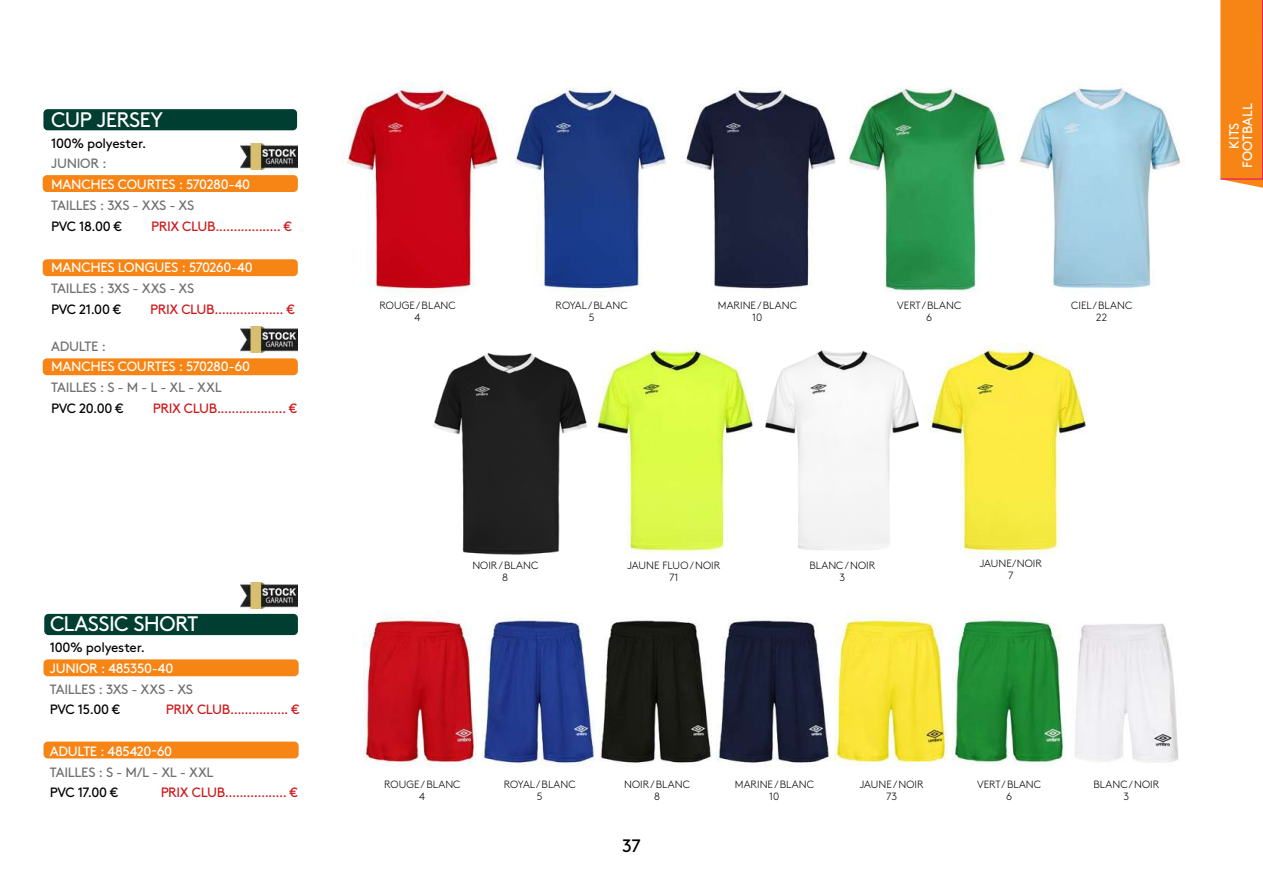
<style>
.page{position:relative;width:1263px;height:893px;background:#fff}
.page>*{position:absolute;margin:0;border:0;box-sizing:border-box;transform-origin:0 0}
.t1{font:21px "Brown";letter-spacing:-.03em;color:#fff}
.t2{font:18px "Brown";color:#000}
.t3{font:13.5px "Brown";letter-spacing:-.03em;color:#cd1719}
.t4{font:13.5px "Brown";letter-spacing:-.03em;color:#706f6f}
.t5{font:13.5px "Brown";letter-spacing:-.02em;color:#fff}
.t6{font:13.5px "Brown";letter-spacing:-.025em;color:#000}
.t7{font:13.5px/13.5px "Brown";letter-spacing:.005em;color:#fff;text-align:center}
.t8{font:300 10.5px/12px "Brown";letter-spacing:.005em;color:#000;text-align:center}
</style>
<div class="page">
<img style="left:849px;top:88px;width:157px;height:204px">
<div style="left:43px;top:109px;width:254px;height:21px;background:#003e31;border-radius:4px"></div>
<div style="left:43px;top:358px;width:255px;height:17px;background:#f78516;border-radius:4px"></div>
<div style="left:43px;top:259px;width:255px;height:17px;background:#f78516;border-radius:4px"></div>
<div style="left:43px;top:175px;width:255px;height:17px;background:#f78516;border-radius:4px"></div>
<div style="left:44px;top:614px;width:254px;height:21px;background:#003e31;border-radius:4px"></div>
<div style="left:44px;top:742px;width:255px;height:16px;background:#f78516;border-radius:4px"></div>
<div style="left:44px;top:659px;width:255px;height:17px;background:#f78516;border-radius:4px"></div>
<img style="left:240px;top:582px;width:58px;height:26px">
<img style="left:240px;top:144px;width:58px;height:25px">
<img style="left:240px;top:327px;width:58px;height:25px">
<img style="left:343px;top:83px;width:155px;height:212px">
<img style="left:516px;top:87px;width:151px;height:209px">
<img style="left:685px;top:87px;width:151px;height:204px">
<img style="left:433px;top:353px;width:154px;height:202px">
<img style="left:765px;top:350px;width:154px;height:200px">
<img style="left:593px;top:343px;width:160px;height:215px">
<img style="left:926px;top:343px;width:160px;height:215px">
<img style="left:1018px;top:84px;width:163px;height:204px">
<img style="left:363px;top:611px;width:113px;height:155px">
<img style="left:481px;top:617px;width:113px;height:150px">
<img style="left:600px;top:620px;width:112px;height:143px">
<img style="left:717px;top:620px;width:113px;height:147px">
<img style="left:834px;top:611px;width:113px;height:156px">
<img style="left:952px;top:618px;width:113px;height:148px">
<img style="left:1075px;top:623px;width:104px;height:139px">
<svg style="left:1220px;top:0;width:43px;height:188px;background:#f68620"></svg>
<h1 class="t1" style="left:51px;top:103px;width:113px">CUP JERSEY</h1>
<p class="t6" style="left:51px;top:133px;width:97px">100% polyester.</p>
<p class="t4" style="left:51px;top:153px;width:57px">JUNIOR :</p>
<p class="t5" style="left:51px;top:174px;width:200px">MANCHES COURTES : 570280-40</p>
<p class="t4" style="left:51px;top:195px;width:145px">TAILLES : 3XS - XXS - XS</p>
<p class="t6" style="left:51px;top:216px;width:72px">PVC 18.00 €</p>
<p class="t3" style="left:151px;top:216px;width:142px">PRIX CLUB.................. €</p>
<p class="t5" style="left:51px;top:257px;width:203px">MANCHES LONGUES : 570260-40</p>
<p class="t4" style="left:51px;top:278px;width:145px">TAILLES : 3XS - XXS - XS</p>
<p class="t6" style="left:51px;top:299px;width:71px">PVC 21.00 €</p>
<p class="t3" style="left:150px;top:299px;width:146px">PRIX CLUB................... €</p>
<p class="t4" style="left:51px;top:336px;width:56px">ADULTE :</p>
<p class="t5" style="left:51px;top:356px;width:200px">MANCHES COURTES : 570280-60</p>
<p class="t4" style="left:51px;top:377px;width:172px">TAILLES : S - M - L - XL - XXL</p>
<p class="t6" style="left:51px;top:398px;width:74px">PVC 20.00 €</p>
<p class="t3" style="left:153px;top:398px;width:146px">PRIX CLUB................... €</p>
<h1 class="t1" style="left:50px;top:608px;width:150px">CLASSIC SHORT</h1>
<p class="t6" style="left:50px;top:637px;width:97px">100% polyester.</p>
<p class="t5" style="left:50px;top:658px;width:125px">JUNIOR : 485350-40</p>
<p class="t4" style="left:50px;top:679px;width:145px">TAILLES : 3XS - XXS - XS</p>
<p class="t6" style="left:50px;top:699px;width:72px">PVC 15.00 €</p>
<p class="t3" style="left:166px;top:699px;width:135px">PRIX CLUB................ €</p>
<p class="t5" style="left:50px;top:741px;width:124px">ADULTE : 485420-60</p>
<p class="t4" style="left:50px;top:762px;width:165px">TAILLES : S - M/L - XL - XXL</p>
<p class="t6" style="left:50px;top:782px;width:70px">PVC 17.00 €</p>
<p class="t3" style="left:161px;top:782px;width:139px">PRIX CLUB................. €</p>
<p class="t8" style="left:379px;top:299px;width:78px">ROUGE / BLANC<br>4</p>
<p class="t8" style="left:556px;top:299px;width:73px">ROYAL / BLANC<br>5</p>
<p class="t8" style="left:718px;top:299px;width:80px">MARINE / BLANC<br>10</p>
<p class="t8" style="left:897px;top:299px;width:65px">VERT / BLANC<br>6</p>
<p class="t8" style="left:1071px;top:299px;width:63px">CIEL / BLANC<br>22</p>
<p class="t7" style="left:1226px;top:168px;width:66px;rotate:-90deg">KITS<br>FOOTBALL</p>
<p class="t8" style="left:472px;top:559px;width:67px">NOIR / BLANC<br>8</p>
<p class="t8" style="left:627px;top:559px;width:94px">JAUNE FLUO / NOIR<br>71</p>
<p class="t8" style="left:809px;top:559px;width:67px">BLANC / NOIR<br>3</p>
<p class="t8" style="left:980px;top:556px;width:63px">JAUNE/NOIR<br>7</p>
<p class="t8" style="left:504px;top:778px;width:73px">ROYAL / BLANC<br>5</p>
<p class="t8" style="left:1093px;top:778px;width:67px">BLANC / NOIR<br>3</p>
<p class="t8" style="left:624px;top:778px;width:67px">NOIR / BLANC<br>8</p>
<p class="t8" style="left:860px;top:778px;width:65px">JAUNE / NOIR<br>73</p>
<p class="t8" style="left:384px;top:778px;width:78px">ROUGE / BLANC<br>4</p>
<p class="t8" style="left:735px;top:778px;width:80px">MARINE / BLANC<br>10</p>
<p class="t8" style="left:977px;top:778px;width:65px">VERT / BLANC<br>6</p>
<h2 class="t2" style="left:622px;top:832px;width:20px">37</h2>
</div>
